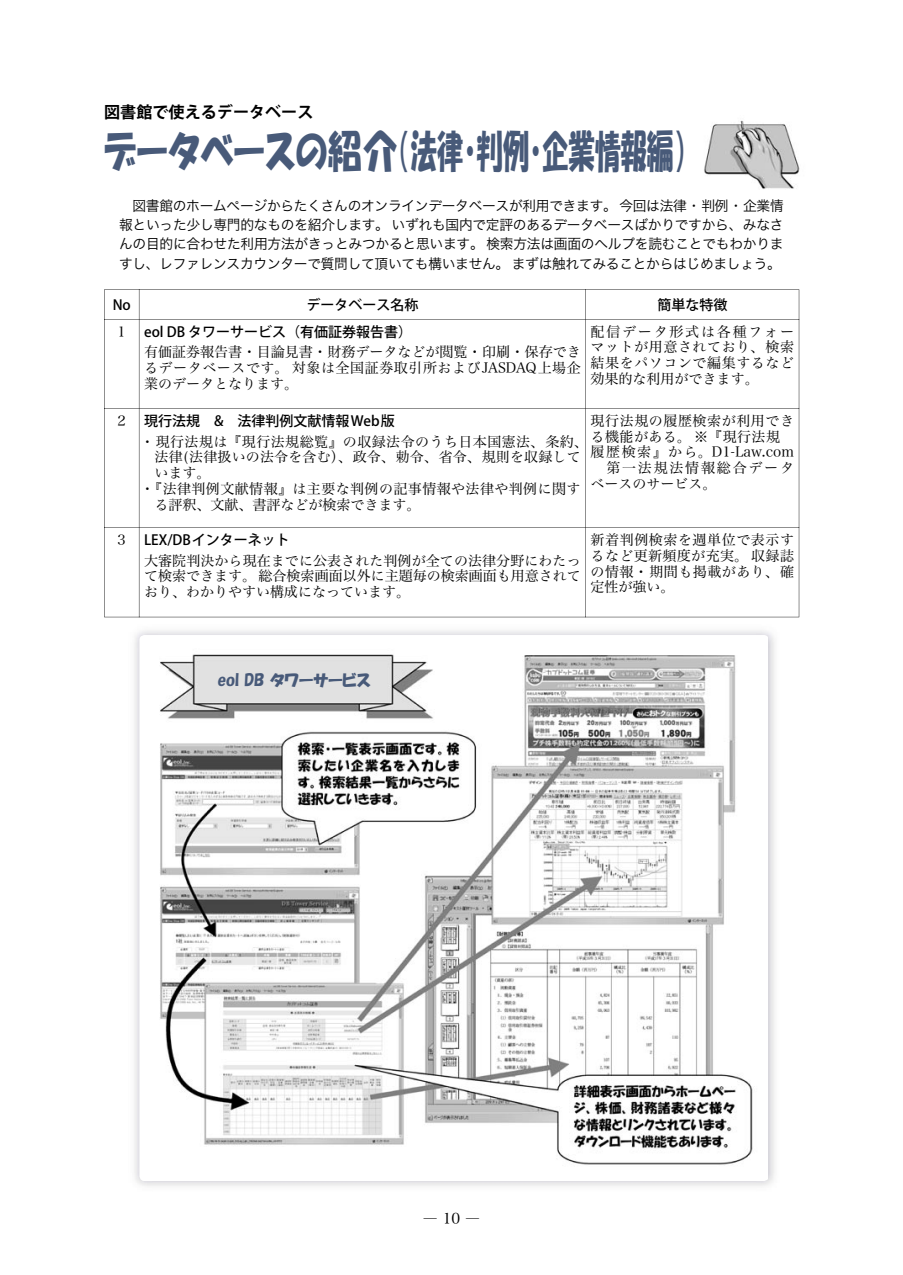
<style>
.page{position:relative;width:903px;height:1275px;background:#fff}
.page>*{position:absolute;margin:0;border:0;box-sizing:border-box;transform-origin:0 0}
.t1{font:43.75px "HGP Soei Kakupoptai";color:#485a79;scale:.8 1}
.t2{font:700 16.1px "Koz Go Std";color:#000}
.t3{font:16.1px "HGP Soei Kakupoptai";color:#485a79}
.t4{font:14.88px "Hira Min Pro W3";color:#000}
.t5{font:14px/15.8px "Hira Min Pro W3";letter-spacing:.03em;color:#000;text-align:justify}
.t6{font:14px/19.2px "Hira Kaku Pro W3";letter-spacing:-.02em;color:#000;text-align:justify}
.t7{font:500 14px "Koz Go Std";color:#000}
.t8{font:14px "Hira Min Pro W3";letter-spacing:.01em;color:#000}
.t9{font:14px "Hira Min Pro W3";color:#000}
</style>
<div class="page">
<img style="left:139px;top:635px;width:629px;height:545px">
<img style="left:704px;top:120px;width:96px;height:69px">
<hr style="left:104px;top:289px;width:35px;height:1px;background:#000">
<hr style="left:139px;top:289px;width:446px;height:1px;background:#000">
<hr style="left:139px;top:289px;width:1px;height:30px;background:#000">
<hr style="left:586px;top:289px;width:213px;height:1px;background:#000">
<hr style="left:585px;top:289px;width:1px;height:30px;background:#000">
<hr style="left:104px;top:319px;width:35px;height:1px;background:#000">
<svg style="left:104px;top:290px;width:1px;height:30px"></svg>
<hr style="left:104px;top:320px;width:1px;height:88px;background:#000">
<hr style="left:139px;top:319px;width:447px;height:1px;background:#000">
<hr style="left:139px;top:320px;width:1px;height:88px;background:#000">
<hr style="left:586px;top:319px;width:213px;height:1px;background:#000">
<svg style="left:799px;top:290px;width:1px;height:30px"></svg>
<hr style="left:585px;top:320px;width:1px;height:88px;background:#000">
<hr style="left:799px;top:320px;width:1px;height:88px;background:#000">
<hr style="left:104px;top:408px;width:35px;height:1px;background:#000">
<hr style="left:104px;top:409px;width:1px;height:118px;background:#000">
<hr style="left:139px;top:408px;width:447px;height:1px;background:#000">
<hr style="left:139px;top:409px;width:1px;height:118px;background:#000">
<hr style="left:586px;top:408px;width:213px;height:1px;background:#000">
<hr style="left:585px;top:409px;width:1px;height:118px;background:#000">
<hr style="left:799px;top:409px;width:1px;height:118px;background:#000">
<hr style="left:104px;top:527px;width:35px;height:1px;background:#000">
<hr style="left:104px;top:528px;width:1px;height:89px;background:#000">
<hr style="left:139px;top:527px;width:447px;height:1px;background:#000">
<hr style="left:139px;top:528px;width:1px;height:89px;background:#000">
<hr style="left:586px;top:527px;width:213px;height:1px;background:#000">
<hr style="left:585px;top:528px;width:1px;height:89px;background:#000">
<hr style="left:799px;top:528px;width:1px;height:89px;background:#000">
<hr style="left:104px;top:617px;width:35px;height:1px;background:#000">
<hr style="left:139px;top:617px;width:446px;height:1px;background:#000">
<hr style="left:586px;top:617px;width:213px;height:1px;background:#000">
<p class="t2" style="left:104px;top:102px;width:211px">図書館で使えるデータベース</p>
<h1 class="t1" style="left:104px;top:129px;width:729px">データベースの紹介（法律・判例・企業情報編）</h1>
<p class="t6" style="left:119px;top:195px;width:666px">　図書館のホームページからたくさんのオンラインデータベースが利用できます。今回は法律・判例・企業情報といった少し専門的なものを紹介します。いずれも国内で定評のあるデータベースばかりですから、みなさんの目的に合わせた利用方法がきっとみつかると思います。検索方法は画面のヘルプを読むことでもわかりますし、レファレンスカウンターで質問して頂いても構いません。まずは触れてみることからはじめましょう。</p>
<p class="t7" style="left:113px;top:296px;width:20px">No</p>
<p class="t7" style="left:306px;top:296px;width:113px">データベース名称</p>
<p class="t7" style="left:657px;top:296px;width:71px">簡単な特徴</p>
<p class="t5" style="left:118px;top:322px;width:10px">1</p>
<p class="t7" style="left:144px;top:323px;width:270px">eol DB タワーサービス（有価証券報告書）</p>
<p class="t5" style="left:144px;top:343px;width:438px">有価証券報告書・目論見書・財務データなどが閲覧・印刷・保存できるデータベースです。対象は全国証券取引所およびJASDAQ上場企業のデータとなります。</p>
<p class="t5" style="left:591px;top:322px;width:205px">配信データ形式は各種フォーマットが用意されており、検索結果をパソコンで編集するなど効果的な利用ができます。</p>
<p class="t5" style="left:118px;top:412px;width:10px">2</p>
<p class="t7" style="left:144px;top:412px;width:252px">現行法規　&amp;　法律判例文献情報Web版</p>
<p class="t5" style="left:141px;top:432px;width:449px">・ 現行法規は『現行法規総覧』の収録法令のうち日本国憲法、条約、</p>
<p class="t8" style="left:155px;top:445px;width:428px">法律(法律扱いの法令を含む）、政令、勅令、省令、規則を収録して</p>
<p class="t5" style="left:155px;top:464px;width:57px">います。</p>
<p class="t5" style="left:141px;top:479px;width:441px">・ 『法律判例文献情報』は主要な判例の記事情報や法律や判例に関す</p>
<p class="t9" style="left:155px;top:492px;width:267px">る評釈、文献、書評などが検索できます。</p>
<p class="t5" style="left:118px;top:531px;width:10px">3</p>
<p class="t7" style="left:144px;top:531px;width:147px">LEX/DBインターネット</p>
<p class="t5" style="left:144px;top:551px;width:438px">大審院判決から現在までに公表された判例が全ての法律分野にわたって検索できます。総合検索画面以外に主題毎の検索画面も用意されており、わかりやすい構成になっています。</p>
<p class="t5" style="left:591px;top:412px;width:205px">現行法規の履歴検索が利用できる機能がある。 ※『現行法規　履歴検索』から。D1-Law.com　第一法規法情報総合データベースのサービス。</p>
<p class="t5" style="left:591px;top:531px;width:205px">新着判例検索を週単位で表示するなど更新頻度が充実。収録誌の情報・期間も掲載があり、確定性が強い。</p>
<p class="t3" style="left:218px;top:672px;width:154px">eol DB タワーサービス</p>
<p class="t4" style="left:423px;top:1205px;width:59px">― 10 ―</p>
</div>
